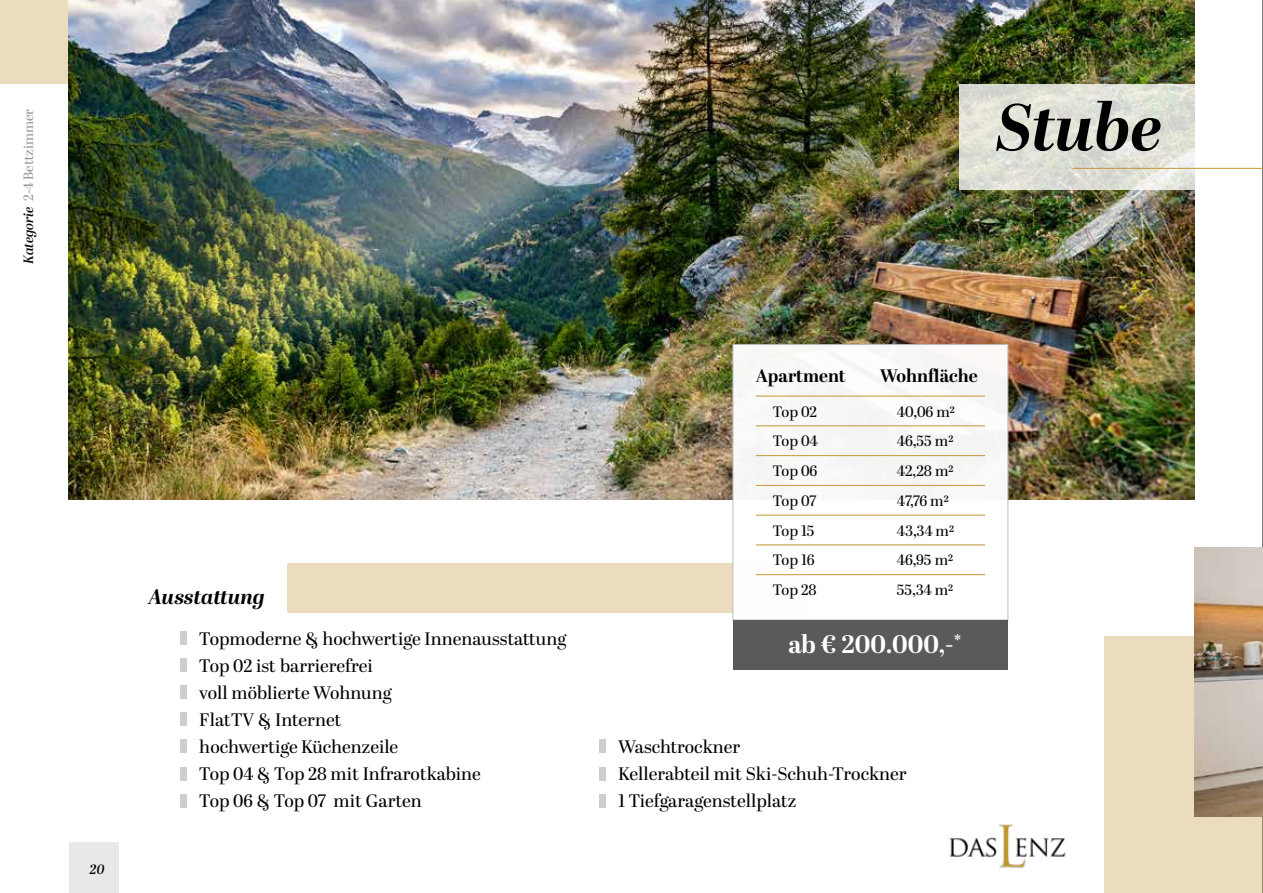
<style>
.page{position:relative;width:1263px;height:893px;background:#fff}
.page>*{position:absolute;margin:0;border:0;box-sizing:border-box;transform-origin:0 0}
.t1{font:italic 700 66px "Abril Display";letter-spacing:-.01em;color:#000}
.t2{font:700 25.2px "Abril Display";color:#fff}
.t3{font:italic 700 21px "Abril Display";color:#000}
.t4{font:18px/27px "Abril Display";color:#000}
.t5{font:700 18px "Abril Display";color:#000}
.t6{font:15px "Abril Display";color:#000}
.t7{font:13.5px "Abril Display";color:#979696}
.t8{font:italic 600 13.5px "Abril Display";color:#000}
.s1{font-weight:600;font-style:italic;color:#000}
</style>
<div class="page">
<div style="left:69px;top:842px;width:50px;height:51px;background:#e8e8e8"></div>
<div style="left:0;top:0;width:69px;height:84px;background:#ebdcbd"></div>
<img style="left:68px;top:0;width:1127px;height:500px">
<img style="left:949px;top:824px;width:117px;height:44px">
<div style="left:288px;top:563px;width:520px;height:49px;background:#ebdcbd"></div>
<div style="left:180px;top:632px;width:7px;height:13px;background:#cecece"></div>
<div style="left:180px;top:659px;width:7px;height:13px;background:#cecece"></div>
<div style="left:180px;top:686px;width:7px;height:13px;background:#cecece"></div>
<div style="left:180px;top:713px;width:7px;height:13px;background:#cecece"></div>
<div style="left:180px;top:740px;width:7px;height:13px;background:#cecece"></div>
<div style="left:180px;top:767px;width:7px;height:13px;background:#cecece"></div>
<div style="left:180px;top:794px;width:7px;height:13px;background:#cecece"></div>
<div style="left:599px;top:740px;width:7px;height:13px;background:#cecece"></div>
<div style="left:599px;top:767px;width:7px;height:13px;background:#cecece"></div>
<div style="left:599px;top:794px;width:7px;height:13px;background:#cecece"></div>
<div style="left:733px;top:344px;width:275px;height:276px;background:#fff;border:1px solid #bababa"></div>
<hr style="left:756px;top:396px;width:124px;height:1px;background:#c39737">
<hr style="left:880px;top:396px;width:105px;height:1px;background:#c39737">
<hr style="left:756px;top:426px;width:124px;height:1px;background:#c39737">
<hr style="left:880px;top:426px;width:105px;height:1px;background:#c39737">
<hr style="left:756px;top:455px;width:124px;height:1px;background:#c39737">
<hr style="left:880px;top:455px;width:105px;height:1px;background:#c39737">
<hr style="left:756px;top:485px;width:124px;height:1px;background:#c39737">
<hr style="left:880px;top:485px;width:105px;height:1px;background:#c39737">
<hr style="left:756px;top:515px;width:124px;height:1px;background:#c39737">
<hr style="left:880px;top:515px;width:105px;height:1px;background:#c39737">
<hr style="left:756px;top:545px;width:124px;height:1px;background:#c39737">
<hr style="left:880px;top:545px;width:105px;height:1px;background:#c39737">
<hr style="left:756px;top:574px;width:124px;height:1px;background:#c39737">
<hr style="left:880px;top:574px;width:105px;height:1px;background:#c39737">
<div style="left:733px;top:620px;width:275px;height:49px;background:#5a5a59"></div>
<hr style="left:1262px;top:0;width:1px;height:893px;background:#000">
<div style="left:1105px;top:637px;width:158px;height:256px;background:#ebdcbd"></div>
<img style="left:1195px;top:547px;width:68px;height:269px">
<svg style="left:959px;top:84px;width:261px;height:105px;fill:#e1e2d7"></svg>
<hr style="left:1073px;top:168px;width:190px;height:1px;background:#c39737">
<p class="t7" style="left:19px;top:264px;width:157px;rotate:-90deg"><span class="s1">Kategorie</span> 2-4 Bettzimmer</p>
<h1 class="t1" style="left:996px;top:81px;width:167px">Stube</h1>
<p class="t8" style="left:90px;top:860px;width:16px">20</p>
<p class="t3" style="left:149px;top:582px;width:118px">Ausstattung</p>
<p class="t4" style="left:199px;top:626px;width:369px">Topmoderne &amp; hochwertige Innenausstattung<br>Top 02 ist barrierefrei<br>voll möblierte Wohnung<br>FlatTV &amp; Internet<br>hochwertige Küchenzeile<br>Top 04 &amp; Top 28 mit Infrarotkabine<br>Top 06 &amp; Top 07 mit Garten</p>
<p class="t5" style="left:756px;top:363px;width:92px">Apartment</p>
<p class="t5" style="left:880px;top:363px;width:99px">Wohnfläche</p>
<p class="t6" style="left:773px;top:401px;width:46px">Top 02</p>
<p class="t6" style="left:897px;top:401px;width:60px">40,06 m2</p>
<p class="t6" style="left:773px;top:431px;width:46px">Top 04</p>
<p class="t6" style="left:897px;top:431px;width:58px">46,55 m2</p>
<p class="t6" style="left:773px;top:461px;width:46px">Top 06</p>
<p class="t6" style="left:897px;top:461px;width:58px">42,28 m2</p>
<p class="t6" style="left:773px;top:490px;width:45px">Top 07</p>
<p class="t6" style="left:897px;top:490px;width:53px">47,76 m2</p>
<p class="t6" style="left:773px;top:520px;width:43px">Top 15</p>
<p class="t6" style="left:897px;top:520px;width:59px">43,34 m2</p>
<p class="t6" style="left:773px;top:550px;width:43px">Top 16</p>
<p class="t6" style="left:897px;top:550px;width:58px">46,95 m2</p>
<p class="t6" style="left:773px;top:580px;width:45px">Top 28</p>
<p class="t6" style="left:897px;top:580px;width:58px">55,34 m2</p>
<h2 class="t2" style="left:788px;top:627px;width:174px">ab € 200.000,-<sup>*</sup></h2>
<p class="t4" style="left:618px;top:734px;width:290px">Waschtrockner<br>Kellerabteil mit Ski-Schuh-Trockner<br>1 Tiefgaragenstellplatz</p>
</div>
